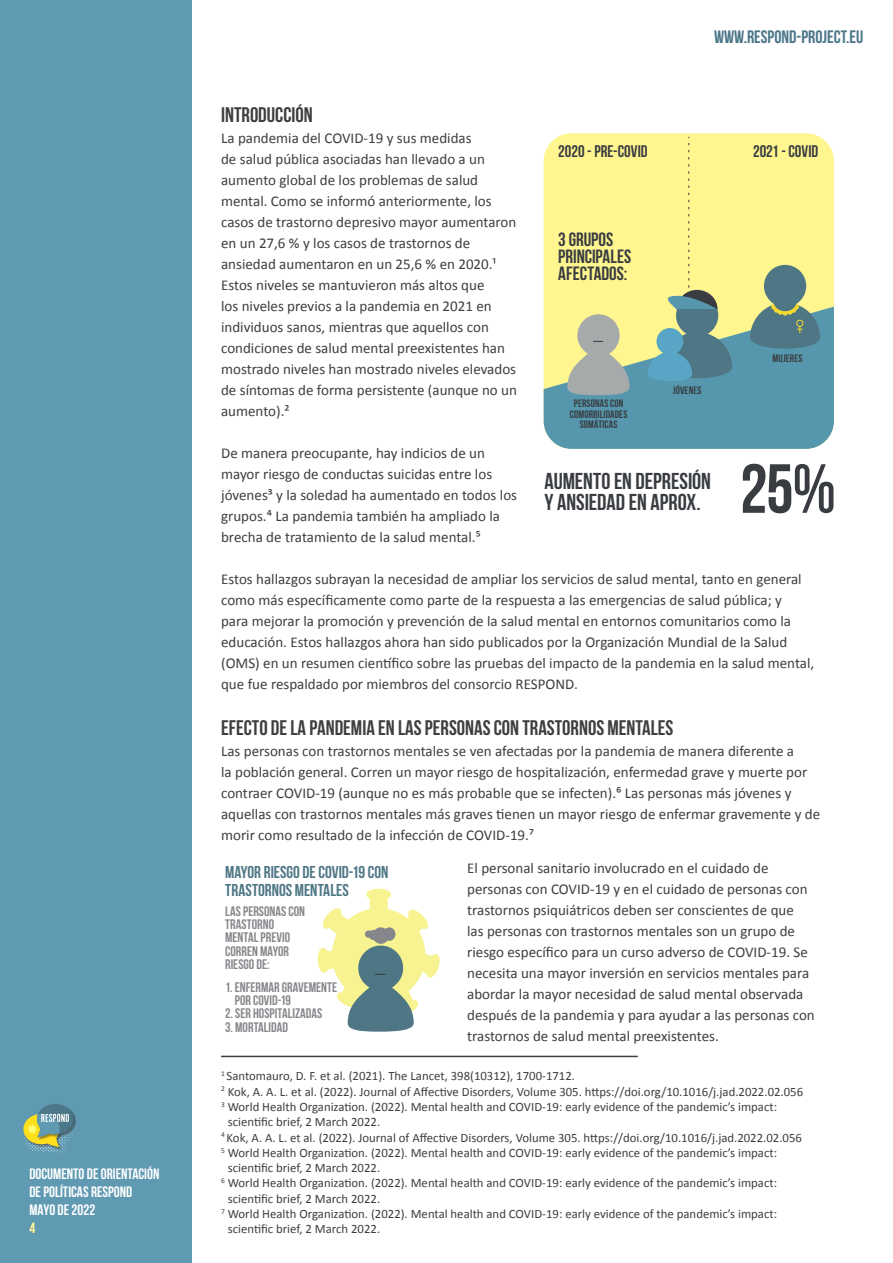
<style>
.page{position:relative;width:893px;height:1263px;background:#fff}
.page>*{position:absolute;margin:0;border:0;box-sizing:border-box;transform-origin:0 0}
.t1{font:700 69.3px "Bebas Neue";color:#393c40}
.t2{font:700 22.95px/21px "Bebas Neue";letter-spacing:-.005em;color:#393c40}
.t3{font:700 21px "Bebas Neue";color:#3e3e3f}
.t4{font:700 19.05px/16.8px "Bebas Neue";color:#393c40}
.t5{font:18px "Bebas Neue";color:#4c7789}
.t6{font:700 17.1px/18px "Bebas Neue";color:#4e7684}
.t7{font:700 16.8px "Bebas Neue";color:#393c40}
.t8{font:15px/21px "Calibri";color:#3e3e3f}
.t9{font:700 15px/18px "Bebas Neue";color:#fff}
.t10{font:700 15px "Bebas Neue";color:#fff690}
.t11{font:700 13.8px/13.4px "Bebas Neue";color:#86878b}
.t12{font:12.75px/15.3px "Calibri";color:#3e3e3f}
.t13{font:700 10.8px/10.8px "Bebas Neue";letter-spacing:.015em;color:#393c40;text-align:center}
</style>
<div class="page">
<div style="left:0;top:0;width:191px;height:1263px;background:#5f99b2"></div>
<svg style="left:23px;top:1104px;width:53px;height:50px"></svg>
<hr style="left:221px;top:1056px;width:417px;height:1px;background:#3e3e3f">
<svg style="left:544px;top:137px;width:290px;height:312px"></svg>
<svg style="left:317px;top:889px;width:123px;height:143px"></svg>
<p class="t9" style="left:29px;top:1164px;width:132px">DOCUMENTO DE ORIENTACIÓN<br>DE POLÍTICAS RESPOND<br>MAYO DE 2022</p>
<p class="t10" style="left:29px;top:1219px;width:7px">4</p>
<p class="t5" style="left:714px;top:27px;width:151px">WWW.RESPOND-PROJECT.EU</p>
<p class="t3" style="left:221px;top:103px;width:93px">INTRODUCCIÓN</p>
<p class="t8" style="left:221px;top:127px;width:297px">La pandemia del COVID-19 y sus medidas<br>de salud pública asociadas han llevado a un aumento global de los problemas de salud mental. Como se informó anteriormente, los casos de trastorno depresivo mayor aumentaron en un 27,6 % y los casos de trastornos de ansiedad aumentaron en un 25,6 % en 2020.¹<br>Estos niveles se mantuvieron más altos que<br>los niveles previos a la pandemia en 2021 en individuos sanos, mientras que aquellos con condiciones de salud mental preexistentes han mostrado niveles han mostrado niveles elevados de síntomas de forma persistente (aunque no un aumento).²</p>
<p class="t8" style="left:221px;top:442px;width:297px">De manera preocupante, hay indicios de un mayor riesgo de conductas suicidas entre los jóvenes³ y la soledad ha aumentado en todos los grupos.⁴ La pandemia también ha ampliado la brecha de tratamiento de la salud mental.⁵</p>
<p class="t8" style="left:221px;top:568px;width:595px">Estos hallazgos subrayan la necesidad de ampliar los servicios de salud mental, tanto en general como más específicamente como parte de la respuesta a las emergencias de salud pública; y<br>para mejorar la promoción y prevención de la salud mental en entornos comunitarios como la educación. Estos hallazgos ahora han sido publicados por la Organización Mundial de la Salud (OMS) en un resumen científico sobre las pruebas del impacto de la pandemia en la salud mental, que fue respaldado por miembros del consorcio RESPOND.</p>
<p class="t3" style="left:221px;top:716px;width:454px">EFECTO DE LA PANDEMIA EN LAS PERSONAS CON TRASTORNOS MENTALES</p>
<p class="t8" style="left:221px;top:740px;width:601px">Las personas con trastornos mentales se ven afectadas por la pandemia de manera diferente a<br>la población general. Corren un mayor riesgo de hospitalización, enfermedad grave y muerte por contraer COVID-19 (aunque no es más probable que se infecten).⁶ Las personas más jóvenes y aquellas con trastornos mentales más graves tienen un mayor riesgo de enfermar gravemente y de morir como resultado de la infección de COVID-19.⁷</p>
<p class="t8" style="left:467px;top:857px;width:349px">El personal sanitario involucrado en el cuidado de personas con COVID-19 y en el cuidado de personas con trastornos psiquiátricos deben ser conscientes de que<br>las personas con trastornos mentales son un grupo de riesgo específico para un curso adverso de COVID-19. Se necesita una mayor inversión en servicios mentales para abordar la mayor necesidad de salud mental observada después de la pandemia y para ayudar a las personas con trastornos de salud mental preexistentes.</p>
<p class="t12" style="left:221px;top:1068px;width:355px"><sup>1</sup> Santomauro, D. F. et al. (2021). The Lancet, 398(10312), 1700-1712.</p>
<p class="t12" style="left:221px;top:1083px;width:584px"><sup>2</sup> Kok, A. A. L. et al. (2022). Journal of Affective Disorders, Volume 305. https://doi.org/10.1016/j.jad.2022.02.056</p>
<p class="t12" style="left:228px;top:1098px;width:551px;text-indent:-7px"><sup>3</sup> World Health Organization. (2022). Mental health and COVID-19: early evidence of the pandemic’s impact: scientific brief, 2 March 2022.</p>
<p class="t12" style="left:221px;top:1129px;width:582px"><sup>4</sup> Kok, A. A. L. et al. (2022). Journal of Affective Disorders, Volume 305. https://doi.org/10.1016/j.jad.2022.02.056</p>
<p class="t12" style="left:228px;top:1144px;width:551px;text-indent:-7px"><sup>5</sup> World Health Organization. (2022). Mental health and COVID-19: early evidence of the pandemic’s impact: scientific brief, 2 March 2022.</p>
<p class="t12" style="left:228px;top:1175px;width:551px;text-indent:-7px"><sup>6</sup> World Health Organization. (2022). Mental health and COVID-19: early evidence of the pandemic’s impact: scientific brief, 2 March 2022.</p>
<p class="t12" style="left:228px;top:1205px;width:551px;text-indent:-7px"><sup>7</sup> World Health Organization. (2022). Mental health and COVID-19: early evidence of the pandemic’s impact: scientific brief, 2 March 2022.</p>
<p class="t7" style="left:558px;top:142px;width:91px">2020 - PRE-COVID</p>
<p class="t7" style="left:753px;top:142px;width:67px">2021 - COVID</p>
<p class="t4" style="left:558px;top:231px;width:74px">3 GRUPOS<br>PRINCIPALES<br>AFECTADOS:</p>
<p class="t13" style="left:773px;top:352px;width:31px">MUJERES</p>
<p class="t13" style="left:673px;top:385px;width:30px">JÓVENES</p>
<p class="t13" style="left:570px;top:398px;width:59px">PERSONAS CON<br>COMORBILIDADES<br>SOMÁTICAS</p>
<p class="t1" style="left:740px;top:451px;width:97px">25%</p>
<p class="t2" style="left:545px;top:470px;width:168px">AUMENTO EN DEPRESIÓN<br>Y ANSIEDAD EN APROX.</p>
<p class="t6" style="left:225px;top:863px;width:165px">MAYOR RIESGO DE COVID-19 CON<br>TRASTORNOS MENTALES</p>
<p class="t11" style="left:225px;top:904px;width:81px">LAS PERSONAS CON<br>TRASTORNO<br>MENTAL PREVIO<br>CORREN MAYOR<br>RIESGO DE:</p>
<p class="t11" style="left:235px;top:980px;width:104px;text-indent:-10px">1. ENFERMAR GRAVEMENTE<br>POR COVID-19</p>
<p class="t11" style="left:225px;top:1007px;width:99px">2. SER HOSPITALIZADAS</p>
<p class="t11" style="left:225px;top:1020px;width:64px">3. MORTALIDAD</p>
</div>
